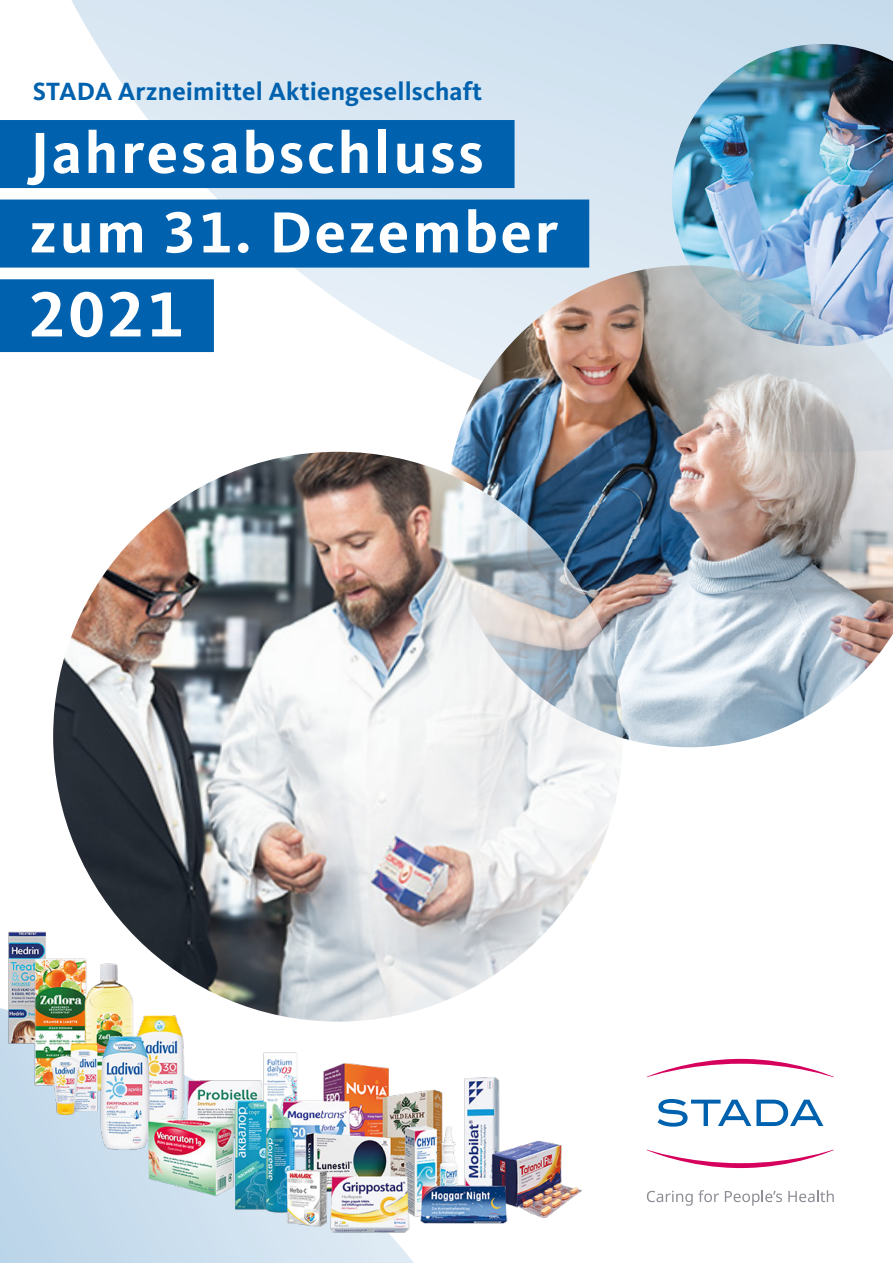
<style>
.page{position:relative;width:893px;height:1263px;background:#fff}
.page>*{position:absolute;margin:0;border:0;box-sizing:border-box;transform-origin:0 0}
.t1{font:700 66px "Kievit Pro";color:#fff}
.t2{font:700 60px/79.5px "Kievit Pro";letter-spacing:.05em;color:#fff}
.t3{font:700 25.8px "Kievit Pro";letter-spacing:.005em;color:#0062ae}
</style>
<div class="page">
<svg style="left:0;top:0;width:893px;height:515px"></svg>
<img style="left:672px;top:44px;width:221px;height:221px">
<img style="left:448px;top:265px;width:445px;height:482px">
<svg style="left:0;top:1248px;width:414px;height:15px;background:#cde0ee"></svg>
<svg style="left:654px;top:1059px;width:180px;height:18px"></svg>
<svg style="left:654px;top:1149px;width:180px;height:19px"></svg>
<svg style="left:657px;top:1099px;width:166px;height:28px"></svg>
<svg style="left:654px;top:1190px;width:65px;height:16px"></svg>
<svg style="left:725px;top:1190px;width:57px;height:16px"></svg>
<svg style="left:788px;top:1190px;width:46px;height:12px"></svg>
<img style="left:53px;top:452px;width:570px;height:569px;border-radius:285px">
<img style="left:0;top:880px;width:654px;height:368px">
<div style="left:0;top:120px;width:515px;height:68px;background:#0062ae"></div>
<div style="left:0;top:200px;width:589px;height:68px;background:#0062ae"></div>
<div style="left:0;top:279px;width:214px;height:73px;background:#0062ae"></div>
<p class="t3" style="left:33px;top:76px;width:451px">STADA Arzneimittel Aktiengesellschaft</p>
<h2 class="t2" style="left:29px;top:113px;width:530px">Jahresabschluss zum 31. Dezember</h2>
<h1 class="t1" style="left:29px;top:275px;width:155px">2021</h1>
</div>
